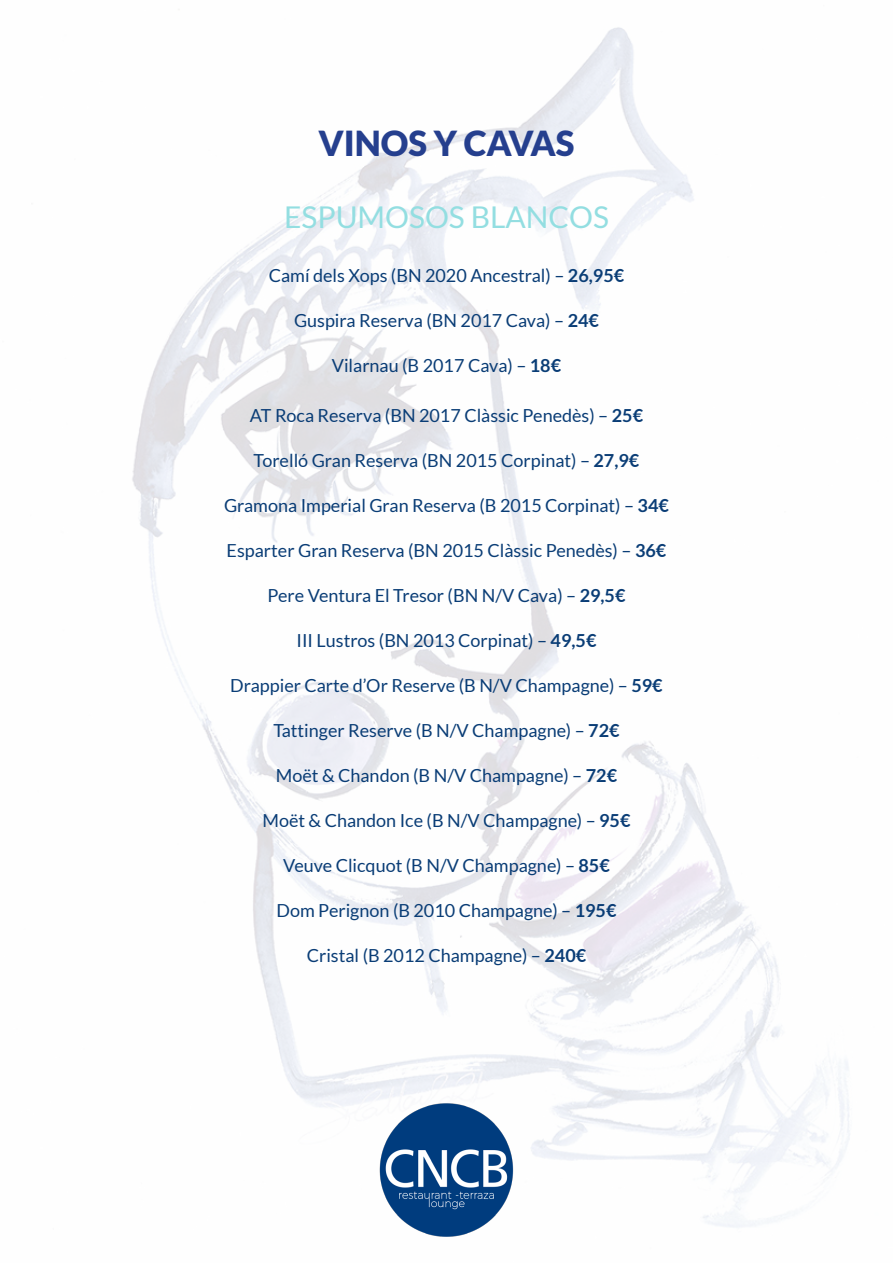
<style>
.page{position:relative;width:893px;height:1263px;background:#fff}
.page>*{position:absolute;margin:0;border:0;box-sizing:border-box;transform-origin:0 0}
.t1{font:900 34.5px "Lato";color:#253f8e}
.t2{font:30px "Lato";color:#93dee1}
.t3{font:18px "Lato";color:#0a3d76}
.s1{font-weight:700}
</style>
<div class="page">
<img style="left:132px;top:27px;width:718px;height:1201px">
<img style="left:372px;top:1097px;width:149px;height:140px">
<p class="t1" style="left:318px;top:123px;width:258px">VINOS Y CAVAS</p>
<p class="t2" style="left:284px;top:201px;width:326px">ESPUMOSOS BLANCOS</p>
<p class="t3" style="left:269px;top:266px;width:357px">Camí dels Xops (BN 2020 Ancestral) – <span class="s1">26,95€</span></p>
<p class="t3" style="left:294px;top:311px;width:306px">Guspira Reserva (BN 2017 Cava) – <span class="s1">24€</span></p>
<p class="t3" style="left:332px;top:356px;width:231px">Vilarnau (B 2017 Cava) – <span class="s1">18€</span></p>
<p class="t3" style="left:250px;top:405px;width:395px">AT Roca Reserva (BN 2017 Clàssic Penedès) – <span class="s1">25€</span></p>
<p class="t3" style="left:254px;top:450px;width:387px">Torelló Gran Reserva (BN 2015 Corpinat) – <span class="s1">27,9€</span></p>
<p class="t3" style="left:224px;top:495px;width:446px">Gramona Imperial Gran Reserva (B 2015 Corpinat) – <span class="s1">34€</span></p>
<p class="t3" style="left:227px;top:540px;width:441px">Esparter Gran Reserva (BN 2015 Clàssic Penedès) – <span class="s1">36€</span></p>
<p class="t3" style="left:267px;top:585px;width:359px">Pere Ventura El Tresor (BN N/V Cava) – <span class="s1">29,5€</span></p>
<p class="t3" style="left:297px;top:630px;width:301px">III Lustros (BN 2013 Corpinat) – <span class="s1">49,5€</span></p>
<p class="t3" style="left:230px;top:675px;width:434px">Drappier Carte d’Or Reserve (B N/V Champagne) – <span class="s1">59€</span></p>
<p class="t3" style="left:273px;top:720px;width:348px">Tattinger Reserve (B N/V Champagne) – <span class="s1">72€</span></p>
<p class="t3" style="left:276px;top:765px;width:343px">Moët &amp; Chandon (B N/V Champagne) – <span class="s1">72€</span></p>
<p class="t3" style="left:262px;top:810px;width:370px">Moët &amp; Chandon Ice (B N/V Champagne) – <span class="s1">95€</span></p>
<p class="t3" style="left:283px;top:855px;width:328px">Veuve Clicquot (B N/V Champagne) – <span class="s1">85€</span></p>
<p class="t3" style="left:276px;top:900px;width:342px">Dom Perignon (B 2010 Champagne) – <span class="s1">195€</span></p>
<p class="t3" style="left:307px;top:945px;width:281px">Cristal (B 2012 Champagne) – <span class="s1">240€</span></p>
</div>
